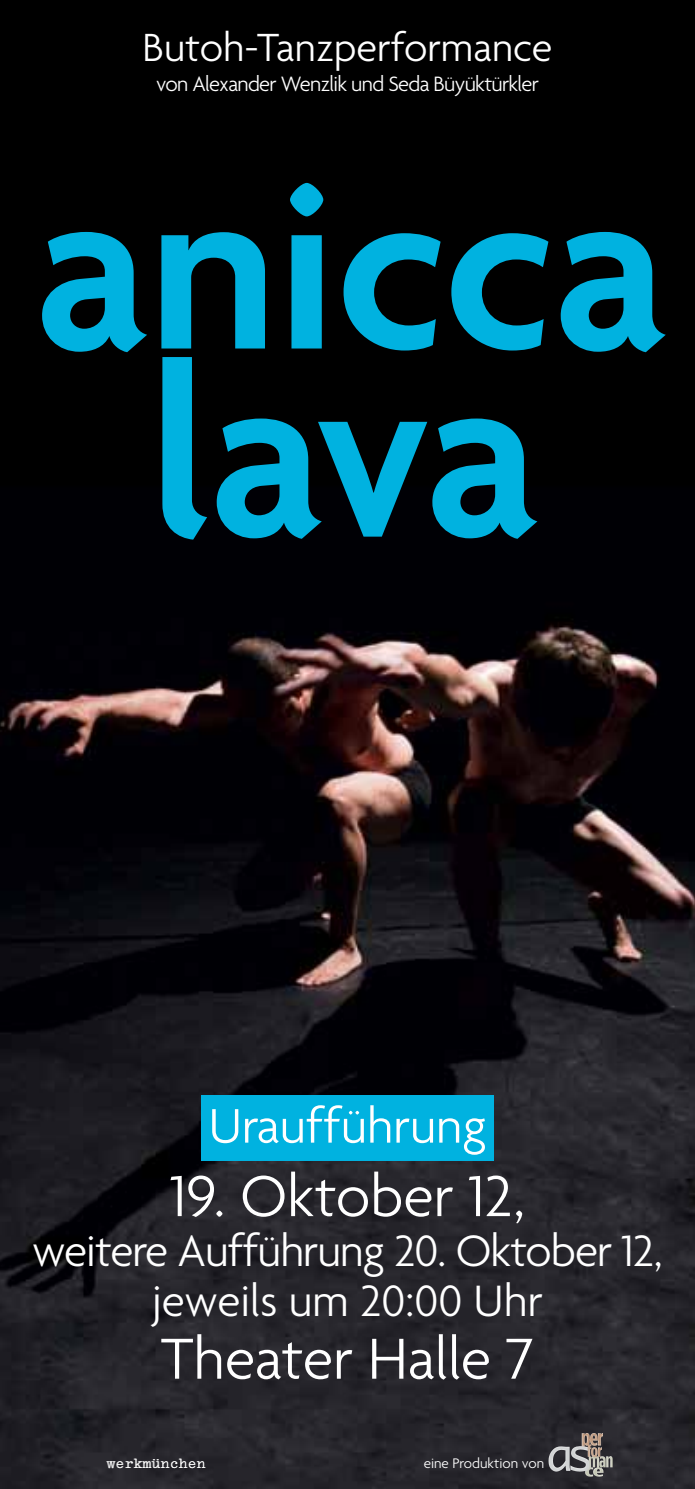
<style>
.page{position:relative;width:695px;height:1489px;background:#fff}
.page>*{position:absolute;margin:0;border:0;box-sizing:border-box;transform-origin:0 0}
.t1{font:600 250px/186.5px "Agenda";letter-spacing:-.01em;color:#00b2e0;text-align:center}
.t2{font:300 62.5px "Agenda";color:#fff}
.t3{font:300 52.5px "Agenda";color:#fff}
.t4{font:300 47.5px/50px "Agenda";letter-spacing:-.02em;color:#fff;text-align:center}
.t5{font:300 42.5px "Agenda";color:#fff}
.t6{font:300 22.5px "Agenda";letter-spacing:-.03em;color:#fff}
.t7{font:300 15px "Agenda";color:#fff}
.t8{font:15px "Typewriter";color:#fff}
</style>
<div class="page">
<img style="left:0;top:0;width:694px;height:1488px">
<div style="left:201px;top:1095px;width:292px;height:65px;background:#00b2e0"></div>
<img style="left:570px;top:1432px;width:16px;height:33px">
<p class="t5" style="left:143px;top:22px;width:411px">Butoh-Tanzperformance</p>
<p class="t6" style="left:156px;top:70px;width:384px">von Alexander Wenzlik und Seda Büyüktürkler</p>
<h1 class="t1" style="left:35px;top:168px;width:634px">anicca lava</h1>
<p class="t3" style="left:208px;top:1094px;width:279px">Uraufführung</p>
<h2 class="t2" style="left:170px;top:1159px;width:356px">19. Oktober 12,</h2>
<p class="t4" style="left:32px;top:1224px;width:631px">weitere Aufführung 20. Oktober 12, jeweils um 20:00 Uhr</p>
<h2 class="t2" style="left:161px;top:1321px;width:374px">Theater Halle 7</h2>
<p class="t8" style="left:107px;top:1454px;width:100px">werkmünchen</p>
<p class="t7" style="left:423px;top:1454px;width:122px">eine Produktion von</p>
</div>
